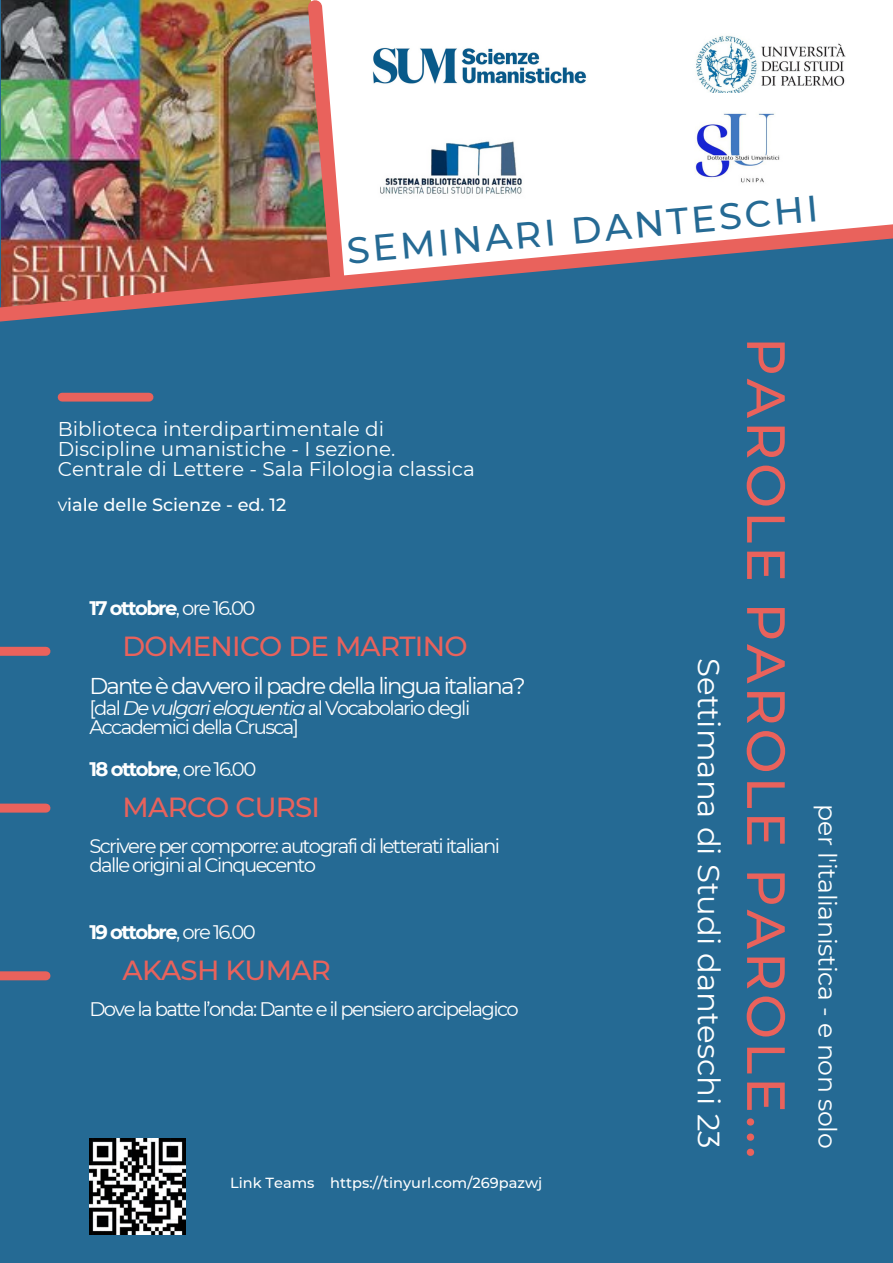
<style>
.page{position:relative;width:893px;height:1263px;background:#256a94}
.page>*{position:absolute;margin:0;border:0;box-sizing:border-box;transform-origin:0 0}
.t1{font:500 53.78px "Montserrat";letter-spacing:.055em;color:#e9625c}
.t2{font:500 36.75px "Montserrat";color:#256a94}
.t3{font:30.75px "Montserrat";color:#fff}
.t4{font:500 27.6px "Montserrat";letter-spacing:-.025em;color:#e9625c}
.t5{font:25.12px "Montserrat";letter-spacing:-.015em;color:#feffff}
.t6{font:22.88px "Montserrat";letter-spacing:-.08em;color:#fff}
.t7{font:19.95px/19.7px "Montserrat";color:#feffff}
.t8{font:19.58px/19.1px "Montserrat";letter-spacing:-.08em;color:#fff}
.t9{font:700 19.58px "Montserrat";letter-spacing:-.08em;color:#fff}
.t10{font:500 17.77px "Montserrat";color:#feffff}
.t11{font:500 14.55px "Montserrat";color:#fff}
.s1{font-weight:400}
.s2{font-style:italic}
</style>
<div class="page">
<img style="left:1px;top:0;width:272px;height:213px">
<svg style="left:273px;top:0;width:620px;height:213px;background:#f2f2f1"></svg>
<img style="left:0;top:213px;width:893px;height:109px">
<img style="left:300px;top:0;width:53px;height:296px">
<img style="left:362px;top:36px;width:236px;height:61px">
<img style="left:691px;top:32px;width:159px;height:69px">
<div style="left:62px;top:393px;width:87px;height:9px;background:#e9625c"></div>
<div style="left:0;top:647px;width:46px;height:9px;background:#e9625c"></div>
<div style="left:0;top:971px;width:46px;height:9px;background:#e9625c"></div>
<div style="left:0;top:803px;width:46px;height:9px;background:#e9625c"></div>
<img style="left:657px;top:93px;width:147px;height:102px">
<img style="left:89px;top:1139px;width:96px;height:95px">
<img style="left:371px;top:97px;width:164px;height:124px">
<p class="t2" style="left:345px;top:228px;width:474px;rotate:-5deg">SEMINARI DANTESCHI</p>
<p class="t7" style="left:58px;top:419px;width:419px">Biblioteca interdipartimentale di<br>Discipline umanistiche - I sezione.<br>Centrale di Lettere - Sala Filologia classica</p>
<p class="t10" style="left:58px;top:494px;width:230px"><span class="s1">v</span>iale delle Scienze - ed. 12</p>
<p class="t9" style="left:89px;top:596px;width:168px">17 ottobre<span class="s1">, ore 16.00</span></p>
<p class="t4" style="left:123px;top:629px;width:346px">DOMENICO DE MARTINO</p>
<p class="t6" style="left:89px;top:672px;width:438px">Dante è davvero il padre della lingua italiana?</p>
<p class="t8" style="left:89px;top:698px;width:382px">[dal <span class="s2">De vulgari eloquentia</span> al Vocabolario degli<br>Accademici della Crusca]</p>
<p class="t9" style="left:89px;top:757px;width:168px">18 ottobre<span class="s1">, ore 16.00</span></p>
<p class="t4" style="left:123px;top:790px;width:199px">MARCO CURSI</p>
<p class="t8" style="left:89px;top:836px;width:412px">Scrivere per comporre: autografi di letterati italiani</p>
<p class="t8" style="left:89px;top:856px;width:228px">dalle origini al Cinquecento</p>
<p class="t9" style="left:89px;top:920px;width:168px">19 ottobre<span class="s1">, ore 16.00</span></p>
<p class="t4" style="left:123px;top:953px;width:210px">AKASH KUMAR</p>
<p class="t8" style="left:89px;top:999px;width:431px">Dove la batte l’onda: Dante e il pensiero arcipelagico</p>
<p class="t11" style="left:230px;top:1174px;width:314px">Link Teams https://tinyurl.com/269pazwj</p>
<p class="t3" style="left:727px;top:658px;width:492px;rotate:90deg">Settimana di Studi danteschi 23</p>
<p class="t1" style="left:799px;top:337px;width:823px;rotate:90deg">PAROLE PAROLE PAROLE...</p>
<p class="t5" style="left:843px;top:804px;width:346px;rotate:90deg">per l'italianistica - e non solo</p>
</div>
